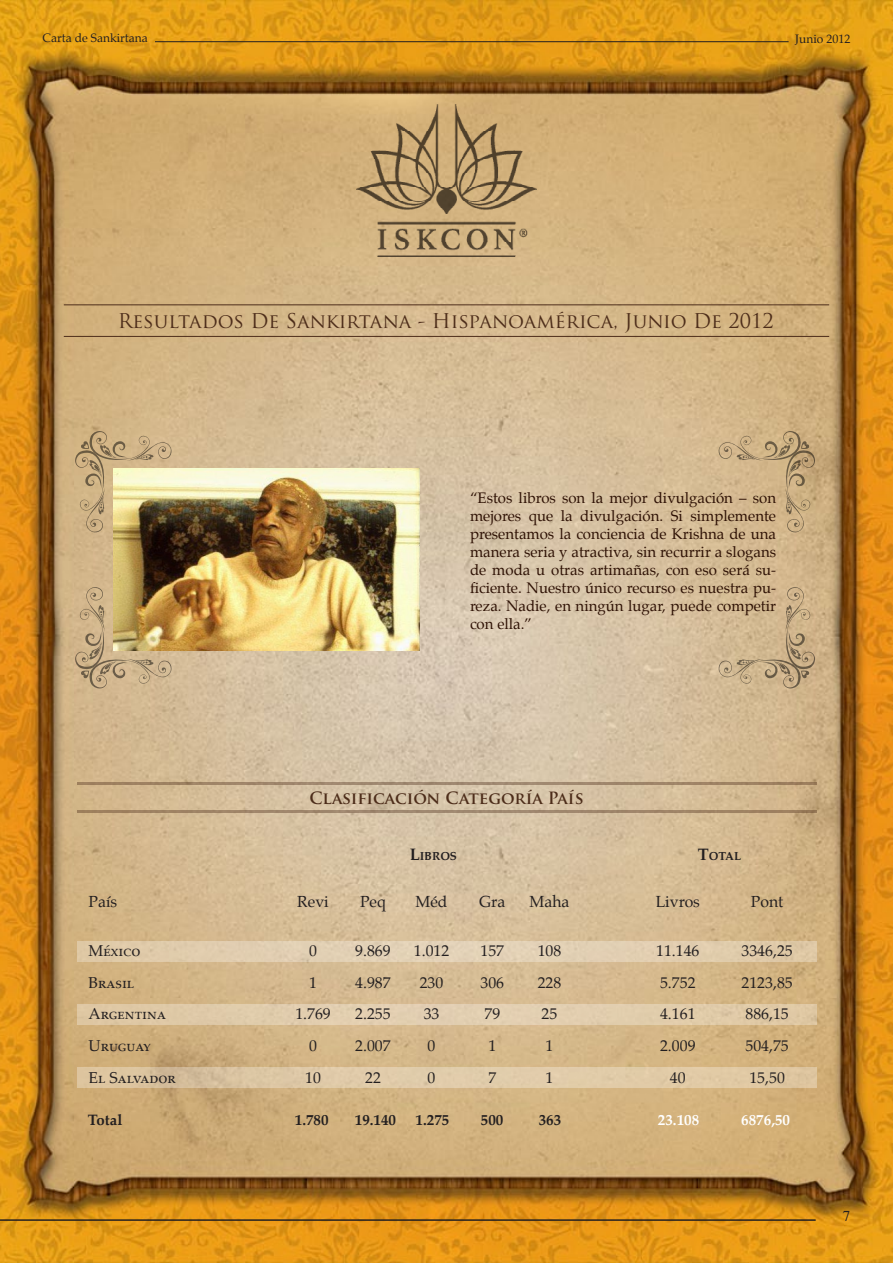
<style>
.page{position:relative;width:893px;height:1263px;background:#fff}
.page>*{position:absolute;margin:0;border:0;box-sizing:border-box;transform-origin:0 0}
.t1{font:19.8px "Trajan Pro";color:#4d2d1a}
.t2{font:700 16.5px "Trajan Pro";color:#4d2d1a}
.t3{font:15.75px/31.7px "Palatino Linotype";color:#231f20;text-align:center}
.t4{font:15.75px "Palatino";color:#231f20}
.t5{font:15px/18px "Palatino";color:#2e1104;text-align:justify}
.t6{font:700 15px "Palatino Linotype";color:#231f20}
.t7{font:700 15px "Palatino Linotype";color:#fff}
.t8{font:15px "Times";color:#231f20}
.t9{font:12px "Palatino";color:#231f20}
.t10{font:700 11.55px "Palatino";color:#231f20}
.s1{font-size:16.5px}
</style>
<div class="page">
<img style="left:0;top:0;width:893px;height:1263px">
<hr style="left:64px;top:304px;width:765px;height:1px;background:#4d2d1a">
<hr style="left:64px;top:336px;width:765px;height:1px;background:#4d2d1a">
<img style="left:356px;top:104px;width:181px;height:153px">
<hr style="left:0;top:1220px;width:816px;height:1px;background:#231f20">
<hr style="left:155px;top:41px;width:634px;height:1px;background:#231f20">
<svg style="left:719px;top:587px;width:96px;height:101px;background:#c8af89"></svg>
<svg style="left:75px;top:587px;width:97px;height:101px;background:#c5ab85"></svg>
<svg style="left:75px;top:431px;width:97px;height:101px;background:#c5aa7f"></svg>
<svg style="left:719px;top:431px;width:96px;height:101px;background:#c8ad83"></svg>
<img style="left:113px;top:469px;width:306px;height:182px">
<hr style="left:77px;top:783px;width:739px;height:2px;background:#4d2d1a">
<hr style="left:77px;top:810px;width:739px;height:2px;background:#4d2d1a">
<div style="left:77px;top:941px;width:739px;height:20px;background:#e1ceb1"></div>
<div style="left:77px;top:1004px;width:739px;height:20px;background:#e1cdac"></div>
<div style="left:77px;top:1067px;width:739px;height:20px;background:linear-gradient(to right,#d9c3a1,#e3cca9)"></div>
<p class="t9" style="left:43px;top:28px;width:107px">Carta de Sankirtana</p>
<p class="t9" style="left:795px;top:28px;width:57px">Junio 2012</p>
<h1 class="t1" style="left:118px;top:308px;width:658px">Resultados De Sankirtana - Hispanoamérica, Junio De 2012</h1>
<p class="t5" style="left:470px;top:489px;width:308px">“Estos libros son la mejor divulgación – son mejores que la divulgación. Si simplemente presentamos la conciencia de Krishna de una manera seria y atractiva, sin recurrir a slogans de moda u otras artimañas, con eso será su&shy;ficiente. Nuestro único recurso es nuestra pu&shy;reza. Nadie, en ningún lugar, puede competir con ella.”</p>
<p class="t2" style="left:309px;top:787px;width:276px">Clasificación Categoría País</p>
<p class="t10" style="left:410px;top:846px;width:49px"><span class="s1">L</span>IBROS</p>
<p class="t10" style="left:698px;top:846px;width:44px"><span class="s1">T</span>OTAL</p>
<p class="t4" style="left:89px;top:888px;width:30px">País</p>
<p class="t4" style="left:297px;top:888px;width:33px">Revi</p>
<p class="t4" style="left:360px;top:888px;width:27px">Peq</p>
<p class="t4" style="left:416px;top:888px;width:34px">Méd</p>
<p class="t4" style="left:479px;top:888px;width:28px">Gra</p>
<p class="t4" style="left:530px;top:888px;width:41px">Maha</p>
<p class="t4" style="left:656px;top:888px;width:46px">Livros</p>
<p class="t4" style="left:751px;top:888px;width:34px">Pont</p>
<p class="t3" style="left:89px;top:934px;width:87px;text-align:left">México<br>Brasil<br>Argentina<br>Uruguay<br>El Salvador</p>
<p class="t3" style="left:295px;top:934px;width:37px">0<br>1<br>1.769<br>0<br>10</p>
<p class="t3" style="left:355px;top:934px;width:37px">9.869<br>4.987<br>2.255<br>2.007<br>22</p>
<p class="t3" style="left:414px;top:934px;width:37px">1.012<br>230<br>33<br>0<br>0</p>
<p class="t3" style="left:480px;top:934px;width:25px">157<br>306<br>79<br>1<br>7</p>
<p class="t3" style="left:538px;top:934px;width:25px">108<br>228<br>25<br>1<br>1</p>
<p class="t3" style="left:656px;top:934px;width:45px">11.146<br>5.752<br>4.161<br>2.009<br>40</p>
<p class="t3" style="left:741px;top:934px;width:53px">3346,25<br>2123,85<br>886,15<br>504,75<br>15,50</p>
<p class="t6" style="left:88px;top:1109px;width:36px">Total</p>
<p class="t6" style="left:295px;top:1109px;width:35px">1.780</p>
<p class="t6" style="left:355px;top:1109px;width:43px">19.140</p>
<p class="t6" style="left:416px;top:1109px;width:35px">1.275</p>
<p class="t6" style="left:481px;top:1109px;width:24px">500</p>
<p class="t6" style="left:539px;top:1109px;width:24px">363</p>
<p class="t7" style="left:658px;top:1109px;width:43px">23.108</p>
<p class="t7" style="left:741px;top:1109px;width:50px">6876,50</p>
<p class="t8" style="left:843px;top:1201px;width:9px">7</p>
</div>
